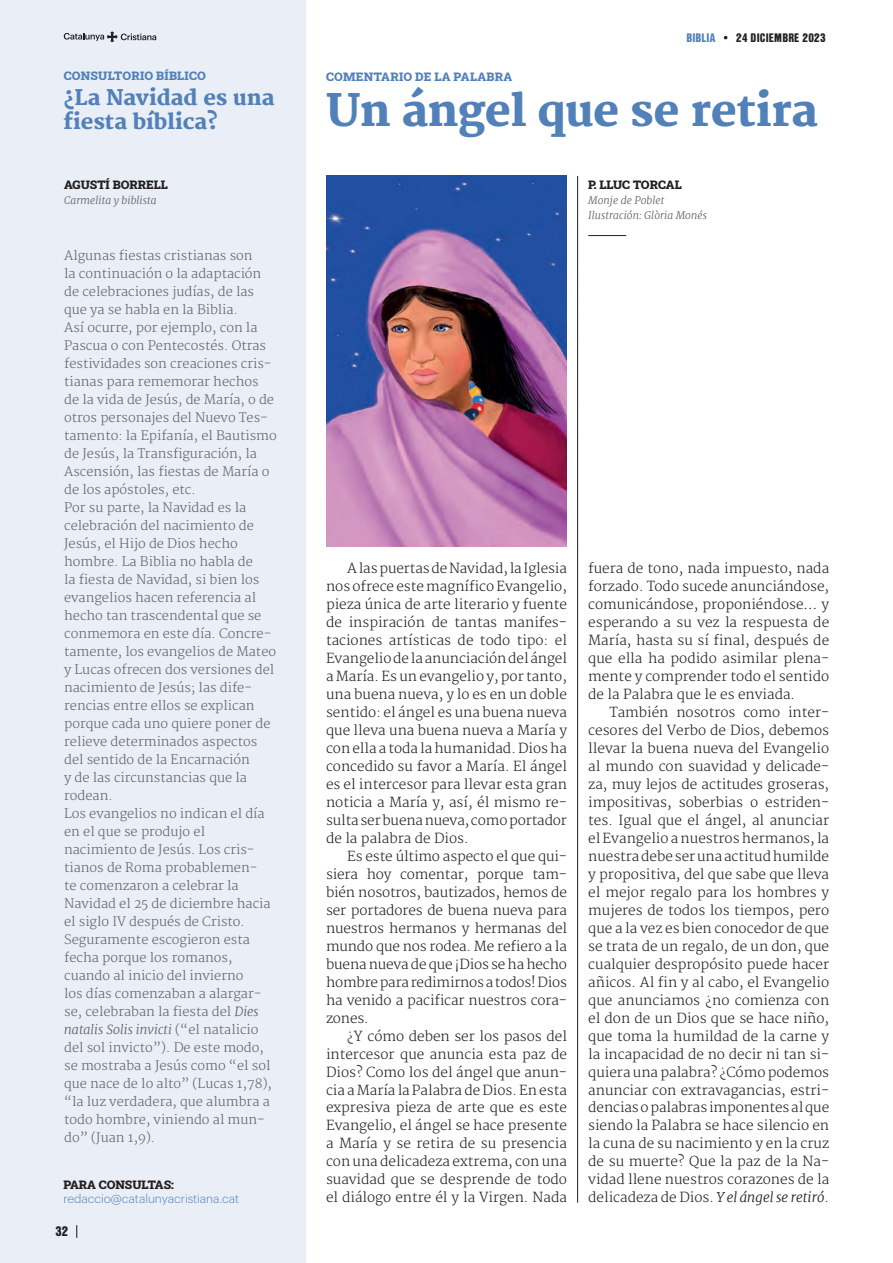
<style>
.page{position:relative;width:893px;height:1263px;background:#fff}
.page>*{position:absolute;margin:0;border:0;box-sizing:border-box;transform-origin:0 0}
.TITOLS_CULTURA{font:800 43.5px "Merriweather";letter-spacing:-.01em;color:#5181b8}
.CONSULTORI_TITOL{font:800 21px/24px "Merriweather";color:#5181b8}
.TEXTO_PPAL_ESP{font:300 13.5px/18px "Merriweather";color:#231f20;text-align:justify}
.t1{font:900 13.5px "Nimbus San Con LOT";color:#231f20}
.TXT_ESGLESIA_ENSORTIDA{font:300 12.75px/18px "Merriweather";color:#636366}
.t2{font:12px "Roboto Slab";letter-spacing:.025em;color:#5181b8}
.NOM_REDACTORS{font:12px "Roboto Slab";color:#231f20}
.t3{font:300 12px "Graphik";color:#5181b8}
.t4{font:900 12px "Nimbus San Con LOT";letter-spacing:.02em;color:#231f20}
.CARREC_REDACTORS{font:italic 300 10.5px "Merriweather";color:#636366}
.s1{color:#5181b8}
.s2{font-style:italic}
</style>
<div class="page">
<div style="left:0;top:0;width:305px;height:1263px;background:#eaeef6"></div>
<svg style="left:64px;top:31px;width:92px;height:11px"></svg>
<hr style="left:577px;top:176px;width:1px;height:1026px;background:#231f20">
<img style="left:326px;top:176px;width:241px;height:370px">
<hr style="left:588px;top:235px;width:38px;height:1px;background:#231f20">
<svg style="left:76px;top:1225px;width:1px;height:13px"></svg>
<p class="t2" style="left:64px;top:68px;width:144px">CONSULTORIO BÍBLICO</p>
<p class="t2" style="left:326px;top:69px;width:188px">COMENTARIO DE LA PALABRA</p>
<p class="t4" style="left:686px;top:28px;width:141px"><span class="s1">BIBLIA</span> • 24 DICIEMBRE 2023</p>
<p class="CONSULTORI_TITOL" style="left:64px;top:86px;width:212px">¿La Navidad es una fiesta bíblica?</p>
<p class="NOM_REDACTORS" style="left:64px;top:176px;width:105px">AGUSTÍ BORRELL</p>
<p class="CARREC_REDACTORS" style="left:64px;top:193px;width:94px">Carmelita y biblista</p>
<p class="TXT_ESGLESIA_ENSORTIDA" style="left:64px;top:247px;width:214px">Algunas fiestas cristianas son<br>la continuación o la adaptación de celebraciones judías, de las que ya se habla en la Biblia.<br>Así ocurre, por ejemplo, con la<br>Pascua o con Pentecostés. Otras festividades son creaciones cris&shy;tianas para rememorar hechos de la vida de Jesús, de María, o de otros personajes del Nuevo Tes&shy;tamento: la Epifanía, el Bautismo de Jesús, la Transfiguración, la<br>Ascensión, las fiestas de María o de los apóstoles, etc.</p>
<p class="TXT_ESGLESIA_ENSORTIDA" style="left:64px;top:499px;width:213px">Por su parte, la Navidad es la celebración del nacimiento de<br>Jesús, el Hijo de Dios hecho hombre. La Biblia no habla de<br>la fiesta de Navidad, si bien los evangelios hacen referencia al hecho tan trascendental que se conmemora en este día. Concre&shy;tamente, los evangelios de Mateo y Lucas ofrecen dos versiones del nacimiento de Jesús; las dife&shy;rencias entre ellos se explican porque cada uno quiere poner de relieve determinados aspectos del sentido de la Encarnación<br>y de las circunstancias que la rodean.</p>
<p class="TXT_ESGLESIA_ENSORTIDA" style="left:64px;top:805px;width:209px">Los evangelios no indican el día en el que se produjo el nacimiento de Jesús. Los cris&shy;tianos de Roma probablemen&shy;te comenzaron a celebrar la<br>Navidad el 25 de diciembre hacia el siglo IV después de Cristo.<br>Seguramente escogieron esta fecha porque los romanos, cuando al inicio del invierno<br>los días comenzaban a alargar&shy;se, celebraban la fiesta del <span class="s2">Dies natalis Solis invicti</span> (“el natalicio del sol invicto”). De este modo, se mostraba a Jesús como “el sol que nace de lo alto” (Lucas 1,78), “la luz verdadera, que alumbra a todo hombre, viniendo al mun&shy;do” (Juan 1,9).</p>
<p class="NOM_REDACTORS" style="left:64px;top:1177px;width:112px">PARA CONSULTAS:</p>
<p class="t3" style="left:64px;top:1190px;width:177px">redaccio@catalunyacristiana.cat</p>
<p class="t1" style="left:55px;top:1221px;width:14px">32</p>
<p class="TITOLS_CULTURA" style="left:326px;top:85px;width:493px">Un ángel que se retira</p>
<p class="NOM_REDACTORS" style="left:588px;top:176px;width:95px">P. LLUC TORCAL</p>
<p class="CARREC_REDACTORS" style="left:588px;top:193px;width:78px">Monje de Poblet</p>
<p class="CARREC_REDACTORS" style="left:588px;top:208px;width:120px">Ilustración: Glòria Monés</p>
<p class="TEXTO_PPAL_ESP" style="left:326px;top:559px;width:243px;text-indent:21px">A las puertas de Navidad, la Iglesia nos ofrece este magnífico Evangelio, pieza única de arte literario y fuente de inspiración de tantas manifes&shy;taciones artísticas de todo tipo: el Evangelio de la anunciación del ángel a María. Es un evangelio y, por tanto, una buena nueva, y lo es en un doble sentido: el ángel es una buena nueva que lleva una buena nueva a María y con ella a toda la humanidad. Dios ha concedido su favor a María. El ángel es el intercesor para llevar esta gran noticia a María y, así, él mismo re&shy;sulta ser buena nueva, como portador de la palabra de Dios.</p>
<p class="TEXTO_PPAL_ESP" style="left:326px;top:847px;width:243px;text-indent:21px">Es este último aspecto el que qui&shy;siera hoy comentar, porque tam&shy;bién nosotros, bautizados, hemos de ser portadores de buena nueva para nuestros hermanos y hermanas del mundo que nos rodea. Me refiero a la buena nueva de que ¡Dios se ha hecho hombre para redimirnos a todos! Dios ha venido a pacificar nuestros cora&shy;zones.</p>
<p class="TEXTO_PPAL_ESP" style="left:326px;top:1027px;width:242px;text-indent:21px">¿Y cómo deben ser los pasos del intercesor que anuncia esta paz de Dios? Como los del ángel que anun&shy;cia a María la Palabra de Dios. En esta expresiva pieza de arte que es este Evangelio, el ángel se hace presente a María y se retira de su presencia con una delicadeza extrema, con una suavidad que se desprende de todo el diálogo entre él y la Virgen. Nada</p>
<p class="TEXTO_PPAL_ESP" style="left:588px;top:559px;width:242px">fuera de tono, nada impuesto, nada forzado. Todo sucede anunciándose, comunicándose, proponiéndose… y esperando a su vez la respuesta de María, hasta su sí final, después de que ella ha podido asimilar plena&shy;mente y comprender todo el sentido de la Palabra que le es enviada.</p>
<p class="TEXTO_PPAL_ESP" style="left:588px;top:703px;width:242px;text-indent:21px">También nosotros como inter&shy;cesores del Verbo de Dios, debemos llevar la buena nueva del Evangelio al mundo con suavidad y delicade&shy;za, muy lejos de actitudes groseras, impositivas, soberbias o estriden&shy;tes. Igual que el ángel, al anunciar el Evangelio a nuestros hermanos, la nuestra debe ser una actitud humilde y propositiva, del que sabe que lleva el mejor regalo para los hombres y mujeres de todos los tiempos, pero que a la vez es bien conocedor de que se trata de un regalo, de un don, que cualquier despropósito puede hacer añicos. Al fin y al cabo, el Evangelio que anunciamos ¿no comienza con el don de un Dios que se hace niño, que toma la humildad de la carne y la incapacidad de no decir ni tan si&shy;quiera una palabra? ¿Cómo podemos anunciar con extravagancias, estri&shy;dencias o palabras imponentes al que siendo la Palabra se hace silencio en la cuna de su nacimiento y en la cruz de su muerte? Que la paz de la Na&shy;vidad llene nuestros corazones de la delicadeza de Dios. <span class="s2">Y el ángel se retiró</span>.</p>
</div>
